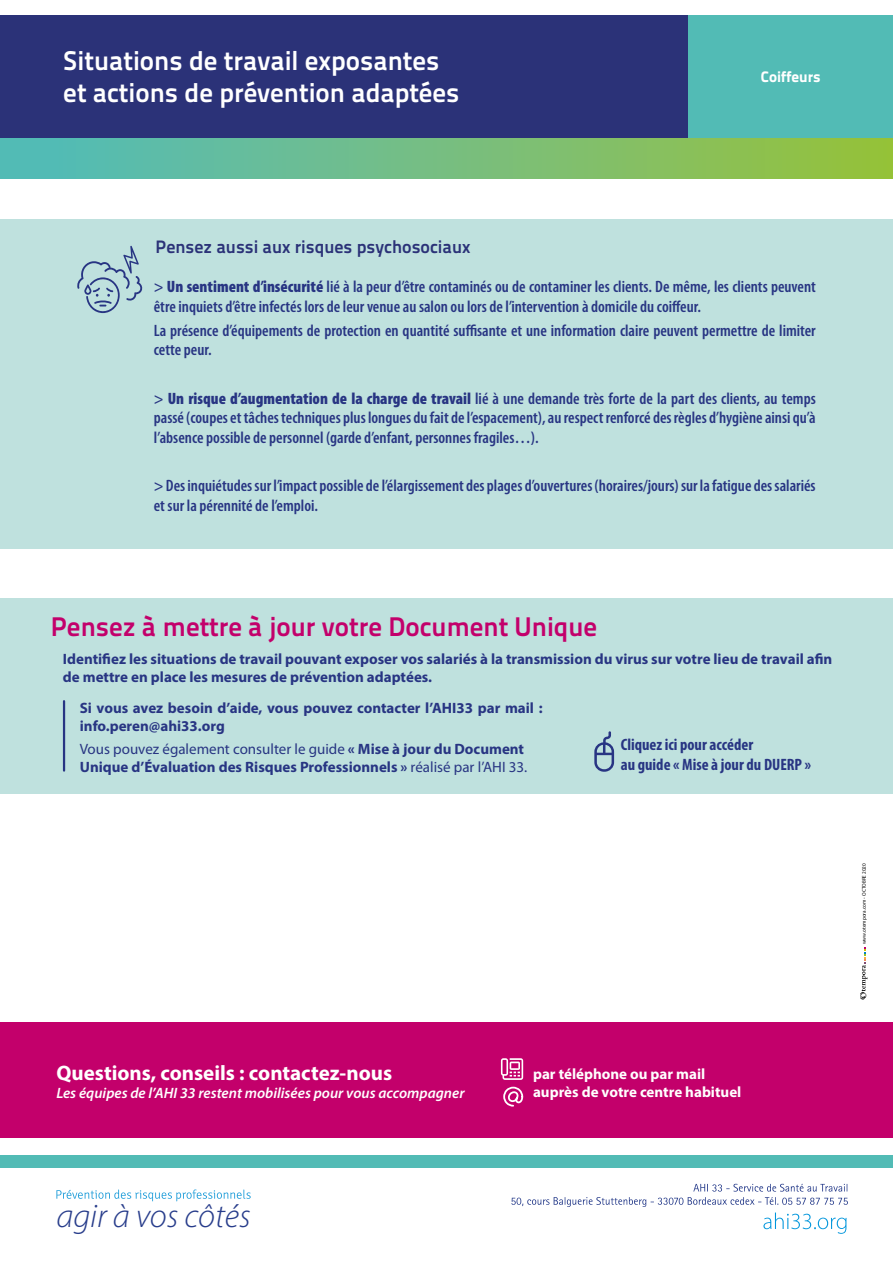
<style>
.page{position:relative;width:893px;height:1263px;background:#fff}
.page>*{position:absolute;margin:0;border:0;box-sizing:border-box;transform-origin:0 0}
.t1{font:italic 300 33.75px "Myriad Pro";color:#283d8b}
.t2{font:27px/32.4px "Titillium Text 14 L 800 wt";color:#fff}
.t3{font:27px "Titillium Text 14 L 800 wt";color:#c3006b}
.t4{font:700 21px "Myriad Pro";color:#fff}
.t5{font:18px "Titillium Text 14 L 800 wt";color:#2b3278}
.t6{font:600 condensed 16.5px/19.8px "Myriad Pro";color:#283583}
.t7{font:700 condensed 16.5px/19.8px "Myriad Pro";color:#283583}
.t8{font:15.15px "Titillium Text 14 L 999 wt";color:#fff}
.t9{font:700 15px/18px "Myriad Pro";color:#283583}
.t10{font:italic 600 15px "Myriad Pro";color:#fff}
.t11{font:700 15px/18px "Myriad Pro";color:#fff}
.t12{font:5.25px "Myriad Pro";color:#000}
.s1{font-weight:900}
.s2{font-weight:400}
</style>
<div class="page">
<div style="left:0;top:76px;width:893px;height:103px;background:linear-gradient(to right,#51bbbf,#99c13c)"></div>
<div style="left:0;top:15px;width:689px;height:123px;background:#2b3278"></div>
<div style="left:689px;top:15px;width:204px;height:123px;background:#52bbb5"></div>
<div style="left:0;top:1154px;width:893px;height:13px;background:#52bbb5"></div>
<svg style="left:56px;top:1189px;width:195px;height:12px"></svg>
<svg style="left:511px;top:1197px;width:337px;height:37px"></svg>
<svg style="left:693px;top:1184px;width:154px;height:7px"></svg>
<div style="left:0;top:1022px;width:893px;height:116px;background:#c3006b"></div>
<svg style="left:501px;top:1058px;width:22px;height:22px"></svg>
<svg style="left:503px;top:1086px;width:21px;height:21px"></svg>
<div style="left:0;top:219px;width:893px;height:330px;background:#bfe1de"></div>
<svg style="left:77px;top:245px;width:66px;height:68px"></svg>
<div style="left:0;top:598px;width:893px;height:195px;background:#bfe1de"></div>
<hr style="left:63px;top:701px;width:2px;height:70px;background:#283583">
<svg style="left:594px;top:731px;width:20px;height:41px"></svg>
<svg style="left:860px;top:947px;width:7px;height:52px"></svg>
<h2 class="t2" style="left:63px;top:44px;width:398px">Situations de travail exposantes et actions de prévention adaptées</h2>
<p class="t8" style="left:761px;top:67px;width:61px">Coiffeurs</p>
<p class="t5" style="left:156px;top:235px;width:316px">Pensez aussi aux risques psychosociaux</p>
<p class="t6" style="left:154px;top:277px;width:663px">&gt; <span class="s1">Un sentiment d’insécurité</span> lié à la peur d’être contaminés ou de contaminer les clients. De même, les clients peuvent être inquiets d’être infectés lors de leur venue au salon ou lors de l’intervention à domicile du coiffeur.</p>
<p class="t6" style="left:154px;top:321px;width:663px">La présence d’équipements de protection en quantité suffisante et une information claire peuvent permettre de limiter cette peur.</p>
<p class="t6" style="left:154px;top:388px;width:663px;text-align:justify">&gt; <span class="s1">Un risque d’augmentation de la charge de travail</span> lié à une demande très forte de la part des clients, au temps passé (coupes et tâches techniques plus longues du fait de l’espacement), au respect renforcé des règles d’hygiène ainsi qu’à l’absence possible de personnel (garde d’enfant, personnes fragiles…).</p>
<p class="t6" style="left:154px;top:476px;width:663px">&gt; Des inquiétudes sur l’impact possible de l’élargissement des plages d’ouvertures (horaires/jours) sur la fatigue des salariés et sur la pérennité de l’emploi.</p>
<h2 class="t3" style="left:51px;top:609px;width:548px">Pensez à mettre à jour votre Document Unique</h2>
<p class="t9" style="left:63px;top:650px;width:771px">Identifiez les situations de travail pouvant exposer vos salariés à la transmission du virus sur votre lieu de travail afin de mettre en place les mesures de prévention adaptées.</p>
<p class="t9" style="left:80px;top:699px;width:464px">Si vous avez besoin d’aide, vous pouvez contacter l’AHI33 par mail : info.peren@ahi33.org</p>
<p class="t9" style="left:80px;top:739px;width:449px"><span class="s2">Vous pouvez également consulter le guide</span> « Mise à jour du Document<br>Unique d’Évaluation des Risques Professionnels » <span class="s2">réalisé par l’AHI 33.</span></p>
<p class="t7" style="left:621px;top:734px;width:192px">Cliquez ici pour accéder<br>au guide « Mise à jour du DUERP »</p>
<p class="t12" style="left:861px;top:944px;width:83px;rotate:-90deg">www.otempora.com - OCTOBRE 2020</p>
<p class="t4" style="left:56px;top:1059px;width:337px">Questions, conseils : contactez-nous</p>
<p class="t10" style="left:56px;top:1083px;width:410px">Les équipes de l’AHI 33 restent mobilisées pour vous accompagner</p>
<h1 class="t1" style="left:56px;top:1195px;width:196px">agir à vos côtés</h1>
<p class="t11" style="left:533px;top:1064px;width:210px">par téléphone ou par mail auprès de votre centre habituel</p>
</div>
